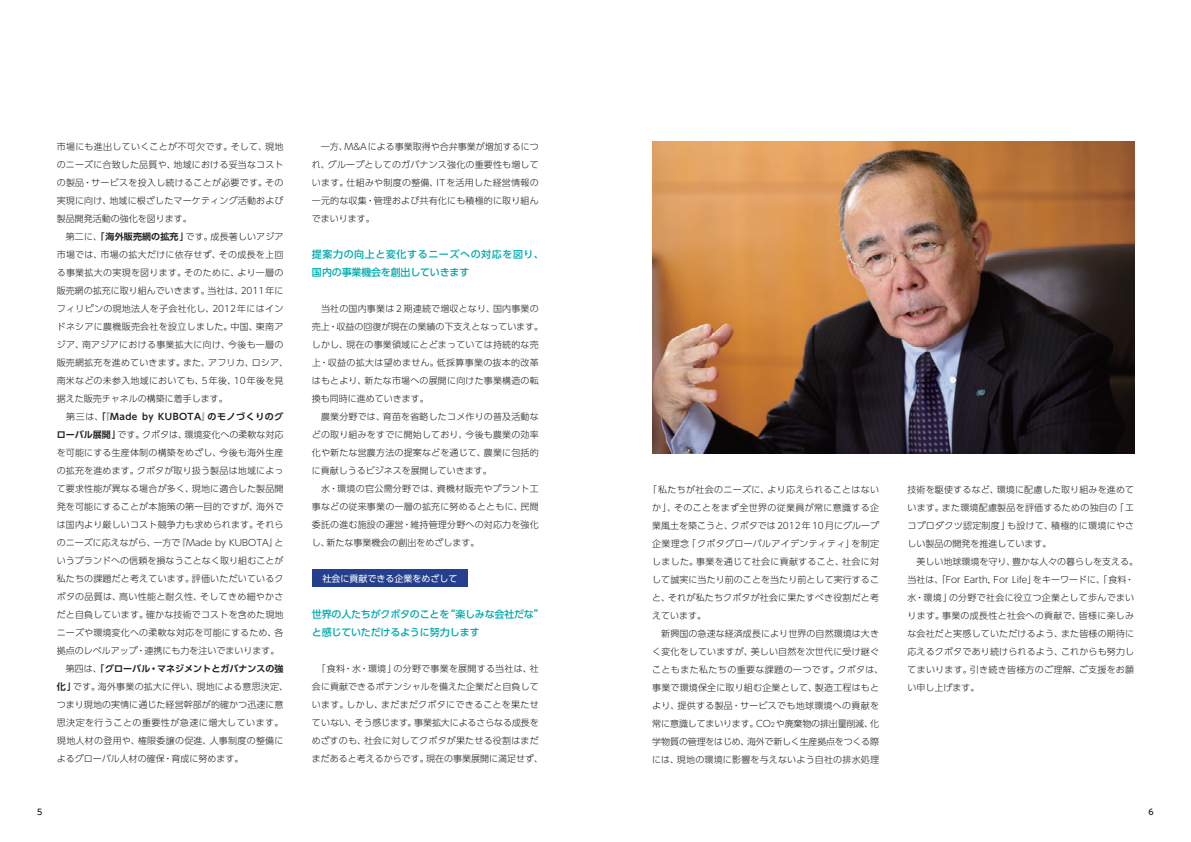
<style>
.page{position:relative;width:1191px;height:842px;background:#fff}
.page>*{position:absolute;margin:0;border:0;box-sizing:border-box;transform-origin:0 0}
.t1{font:10px/18px "UD Shin Go Pro Medium 90 pv RKSJ H";letter-spacing:-.02em;color:#00aaad}
.t2{font:10px/18px "UD Shin Go Pro Medium 90 pv RKSJ H";letter-spacing:.06em;color:#00aaad}
.t3{font:9px/18px "UD Shin Go Pro Light 90 pv RKSJ H";letter-spacing:.02em;color:#231f20}
.t4{font:9px "UD Shin Go Pro De Bold 90 pv RKSJ H";letter-spacing:.05em;color:#231f20}
.t5{font:9px "UD Shin Go Pro De Bold 90 pv RKSJ H";letter-spacing:.005em;color:#231f20}
.t6{font:9px "UD Shin Go Pro Regular 90 pv RKSJ H";color:#fff}
.t7{font:8px "UD Shin Go Pro Medium 90 pv RKSJ H";color:#231f20}
.s1{font-family:"UD Shin Go Pro De Bold 90 pv RKSJ H"}
.s2{font-family:"UD Shin Go Pro Light 90 pv RKSJ H"}
.s3{font-size:6.3px}
</style>
<div class="page">
<img style="left:652px;top:142px;width:482px;height:312px">
<div style="left:312px;top:570px;width:156px;height:17px;background:#253f8e"></div>
<p class="t3" style="left:57px;top:138px;width:233px">市場にも進出していくことが不可欠です。そして、現地のニーズに合致した品質や、地域における妥当なコストの製品・サービスを投入し続けることが必要です。その実現に向け、地域に根ざしたマーケティング活動および製品開発活動の強化を図ります。<br>　第二に、<span class="s1">「海外販売網の拡充」</span>です。成長著しいアジア市場では、市場の拡大だけに依存せず、その成長を上回る事業拡大の実現を図ります。そのために、より一層の販売網の拡充に取り組んでいきます。当社は、2011年にフィリピンの現地法人を子会社化し、2012年にはインドネシアに農機販売会社を設立しました。中国、東南アジア、南アジアにおける事業拡大に向け、今後も一層の販売網拡充を進めていきます。また、アフリカ、ロシア、南米などの未参入地域においても、5年後、10年後を見据えた販売チャネルの構築に着手します。</p>
<p class="t4" style="left:57px;top:413px;width:228px"><span class="s2">　第三は、</span>「『Made by KUBOTA』のモノづくりのグ</p>
<p class="t3" style="left:57px;top:426px;width:228px;text-align:justify"><span class="s1">ローバル展開」</span>です。クボタは、環境変化への柔軟な対応を可能にする生産体制の構築をめざし、今後も海外生産の拡充を進めます。クボタが取り扱う製品は地域によって要求性能が異なる場合が多く、現地に適合した製品開発を可能にすることが本施策の第一目的ですが、海外では国内より厳しいコスト競争力も求められます。それらのニーズに応えながら、一方で『Made by KUBOTA』というブランドへの信頼を損なうことなく取り組むことが私たちの課題だと考えています。評価いただいているクボタの品質は、高い性能と耐久性、そしてきめ細やかさだと自負しています。確かな技術でコストを含めた現地ニーズや環境変化への柔軟な対応を可能にするため、各拠点のレベルアップ・連携にも力を注いでまいります。</p>
<p class="t5" style="left:57px;top:665px;width:228px"><span class="s2">　第四は、</span>「グローバル・マネジメントとガバナンスの強</p>
<p class="t3" style="left:57px;top:678px;width:233px"><span class="s1">化」</span>です。海外事業の拡大に伴い、現地による意思決定、つまり現地の実情に通じた経営幹部が的確かつ迅速に意思決定を行うことの重要性が急速に増大しています。現地人材の登用や、権限委譲の促進、人事制度の整備によるグローバル人材の確保・育成に努めます。</p>
<p class="t3" style="left:312px;top:138px;width:228px;text-align:justify">　一方、M&amp;Aによる事業取得や合弁事業が増加するにつれ、グループとしてのガバナンス強化の重要性も増しています。仕組みや制度の整備、ITを活用した経営情報の一元的な収集・管理および共有化にも積極的に取り組んでまいります。</p>
<p class="t2" style="left:312px;top:246px;width:233px">提案力の向上と変化するニーズへの対応を図り、国内の事業機会を創出していきます</p>
<p class="t3" style="left:312px;top:300px;width:233px">　当社の国内事業は２期連続で増収となり、国内事業の売上・収益の回復が現在の業績の下支えとなっています。しかし、現在の事業領域にとどまっていては持続的な売上・収益の拡大は望めません。低採算事業の抜本的改革はもとより、新たな市場への展開に向けた事業構造の転換も同時に進めていきます。<br>　農業分野では、育苗を省略したコメ作りの普及活動などの取り組みをすでに開始しており、今後も農業の効率化や新たな営農方法の提案などを通じて、農業に包括的に貢献しうるビジネスを展開していきます。<br>　水・環境の官公需分野では、資機材販売やプラント工事などの従来事業の一層の拡充に努めるとともに、民間委託の進む施設の運営・維持管理分野への対応力を強化し、新たな事業機会の創出をめざします。</p>
<p class="t6" style="left:322px;top:575px;width:136px">社会に貢献できる企業をめざして</p>
<p class="t1" style="left:312px;top:606px;width:233px">世界の人たちがクボタのことを“楽しみな会社だな”と感じていただけるように努力します</p>
<p class="t3" style="left:312px;top:660px;width:233px;text-align:center">「食料・水・環境」の分野で事業を展開する当社は、社会に貢献できるポテンシャルを備えた企業だと自負しています。しかし、まだまだクボタにできることを果たせていない、そう感じます。事業拡大によるさらなる成長をめざすのも、社会に対してクボタが果たせる役割はまだまだあると考えるからです。現在の事業展開に満足せず、</p>
<p class="t3" style="left:652px;top:481px;width:233px;text-indent:-4px">「私たちが社会のニーズに、より応えられることはないか」、そのことをまず全世界の従業員が常に意識する企業風土を築こうと、クボタでは2012年10月にグループ企業理念「クボタグローバルアイデンティティ」を制定しました。事業を通じて社会に貢献すること、社会に対して誠実に当たり前のことを当たり前として実行すること、それが私たちクボタが社会に果たすべき役割だと考えています。<br>　新興国の急速な経済成長により世界の自然環境は大きく変化をしていますが、美しい自然を次世代に受け継ぐこともまた私たちの重要な課題の一つです。クボタは、事業で環境保全に取り組む企業として、製造工程はもとより、提供する製品・サービスでも地球環境への貢献を常に意識してまいります。CO<span class="s3">2</span> や廃棄物の排出量削減、化学物質の管理をはじめ、海外で新しく生産拠点をつくる際には、現地の環境に影響を与えないよう自社の排水処理</p>
<p class="t3" style="left:907px;top:481px;width:232px">技術を駆使するなど、環境に配慮した取り組みを進めています。また環境配慮製品を評価するための独自の「エコプロダクツ認定制度」も設けて、積極的に環境にやさしい製品の開発を推進しています。　<br>　美しい地球環境を守り、豊かな人々の暮らしを支える。当社は、「For Earth, For Life」をキーワードに、「食料・水・環境」の分野で社会に役立つ企業として歩んでまいります。事業の成長性と社会への貢献で、皆様に楽しみな会社だと実感していただけるよう、また皆様の期待に応えるクボタであり続けられるよう、これからも努力してまいります。引き続き皆様方のご理解、ご支援をお願い申し上げます。</p>
<p class="t7" style="left:37px;top:809px;width:7px">5</p>
<p class="t7" style="left:1148px;top:809px;width:7px">6</p>
</div>
